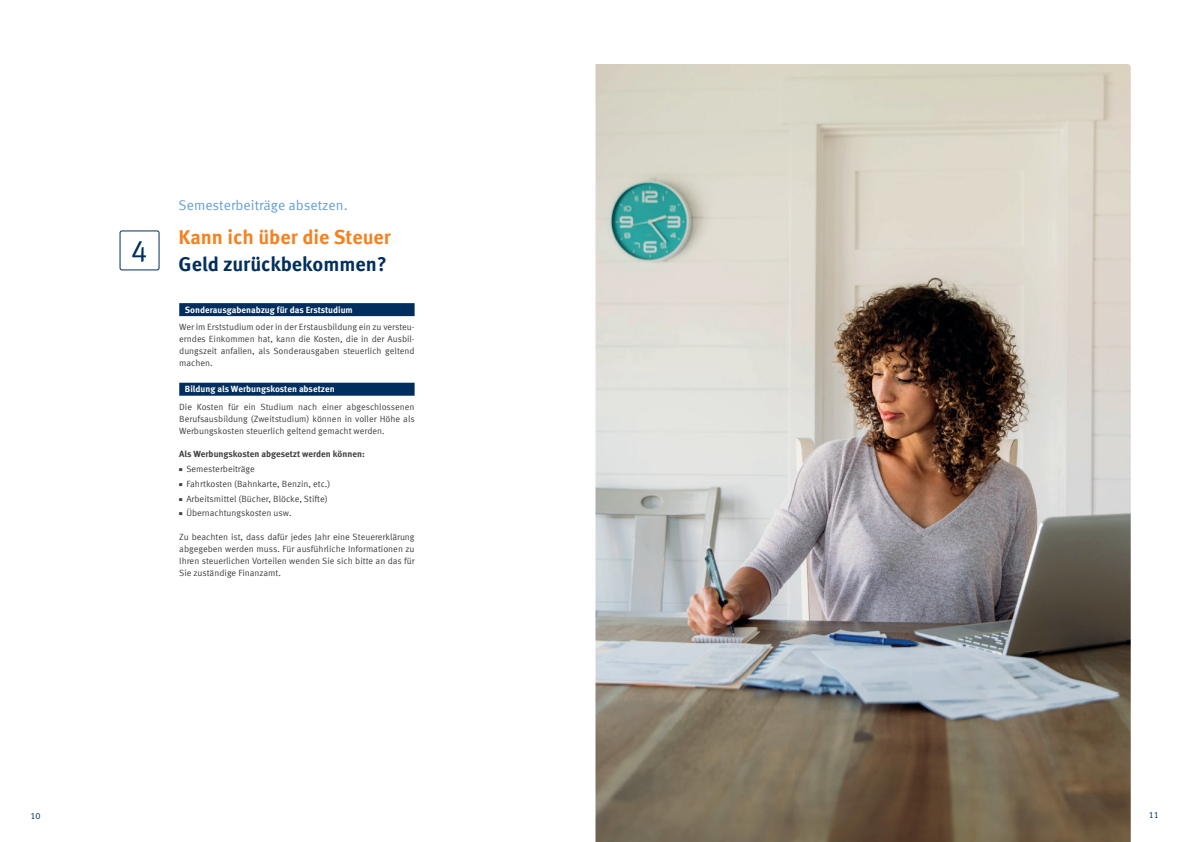
<style>
.page{position:relative;width:1191px;height:842px;background:#fff}
.page>*{position:absolute;margin:0;border:0;box-sizing:border-box;transform-origin:0 0}
.t1{font:30px "Meta Offc Pro Norm";color:#002e5e}
.t2{font:700 20px "Meta Offc Pro";color:#f58220}
.t3{font:700 20px "Meta Offc Pro";color:#002e5e}
.t4{font:14px "Meta Offc Pro Norm";color:#669fd5}
.t5{font:9px/11.9px "Meta Offc Pro Norm";color:#3e3e3f;text-align:justify}
.t6{font:700 9px "Meta Offc Pro";letter-spacing:-.005em;color:#fff}
.t7{font:700 9px "Meta Offc Pro";letter-spacing:-.005em;color:#3e3e3f}
.t8{font:9px "Meta Offc Pro Norm";color:#002e5e}
.s1{font-size:4px}
</style>
<div class="page">
<div style="left:120px;top:231px;width:39px;height:39px;border:1px solid #002e5e;border-radius:2px"></div>
<div style="left:179px;top:303px;width:235px;height:13px;background:#002e5e"></div>
<div style="left:179px;top:383px;width:235px;height:13px;background:#002e5e"></div>
<img style="left:595px;top:64px;width:535px;height:778px">
<h1 class="t1" style="left:131px;top:228px;width:19px">4</h1>
<h3 class="t4" style="left:179px;top:194px;width:170px">Semesterbeiträge absetzen.</h3>
<h2 class="t2" style="left:179px;top:221px;width:214px">Kann ich über die Steuer</h2>
<h2 class="t3" style="left:179px;top:248px;width:209px">Geld zurückbekommen?</h2>
<p class="t6" style="left:185px;top:302px;width:169px">Sonderausgabenabzug für das Erststudium</p>
<p class="t5" style="left:179px;top:320px;width:237px">Wer im Erststudium oder in der Erstausbildung ein zu versteu&shy;erndes Einkommen hat, kann die Kosten, die in der Ausbil&shy;dungszeit anfallen, als Sonderausgaben steuerlich geltend machen.</p>
<p class="t6" style="left:185px;top:382px;width:151px">Bildung als Werbungskosten absetzen</p>
<p class="t5" style="left:179px;top:400px;width:237px">Die Kosten für ein Studium nach einer abgeschlossenen Berufsausbildung (Zweitstudium) können in voller Höhe als Werbungskosten steuerlich geltend gemacht werden.</p>
<p class="t7" style="left:179px;top:447px;width:187px">Als Werbungskosten abgesetzt werden können:</p>
<p class="t5" style="left:179px;top:462px;width:77px"><span class="s1">■</span> Semesterbeiträge</p>
<p class="t5" style="left:179px;top:477px;width:153px"><span class="s1">■</span> Fahrtkosten (Bahnkarte, Benzin, etc.)</p>
<p class="t5" style="left:179px;top:492px;width:150px"><span class="s1">■</span> Arbeitsmittel (Bücher, Blöcke, Stifte)</p>
<p class="t5" style="left:179px;top:507px;width:114px"><span class="s1">■</span> Übernachtungskosten usw.</p>
<p class="t5" style="left:179px;top:530px;width:237px">Zu beachten ist, dass dafür jedes Jahr eine Steuererklärung abgegeben werden muss. Für ausführliche Informationen zu Ihren steuerlichen Vorteilen wenden Sie sich bitte an das für Sie zuständige Finanzamt.</p>
<p class="t8" style="left:30px;top:809px;width:12px">10</p>
<p class="t8" style="left:1148px;top:808px;width:12px">11</p>
</div>
